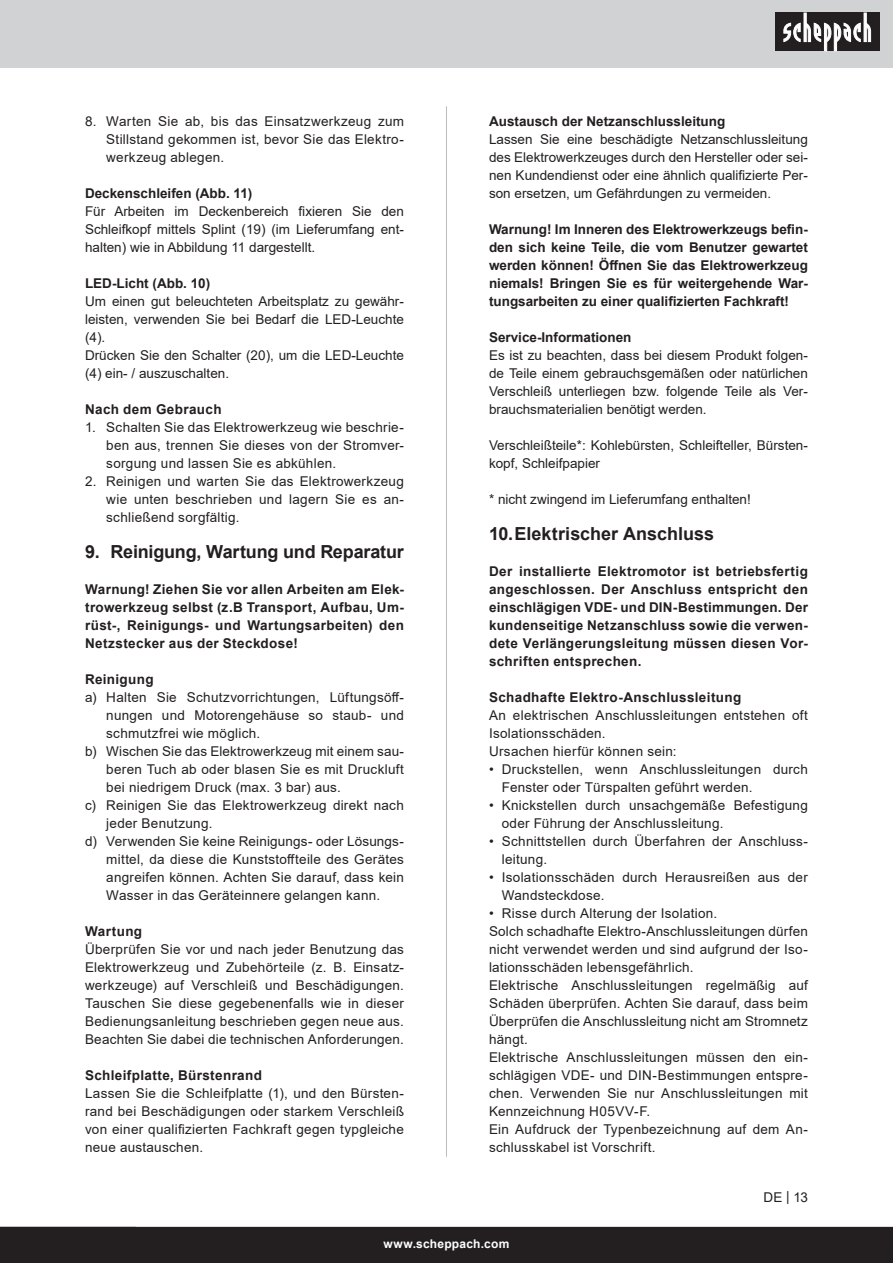
<style>
.page{position:relative;width:893px;height:1263px;background:#fff}
.page>*{position:absolute;margin:0;border:0;box-sizing:border-box;transform-origin:0 0}
.t1{font:700 18px "Arial";letter-spacing:-.01em;color:#231f20}
.t2{font:13.5px/18px "Arial";letter-spacing:.02em;color:#231f20;text-align:justify}
.t3{font:700 13.5px/18px "Arial";letter-spacing:.025em;color:#231f20;text-align:justify}
.t4{font:13.5px/18px "Arial";color:#231f20}
.t5{font:700 13.5px "Arial";color:#231f20}
.t6{font:700 12px "Arial";letter-spacing:.02em;color:#fff}
</style>
<div class="page">
<div style="left:0;top:0;width:893px;height:67px;background:#d1d2d4"></div>
<div style="left:0;top:1227px;width:893px;height:36px;background:#231f20"></div>
<div style="left:775px;top:13px;width:105px;height:38px;background:#231f20"></div>
<svg style="left:783px;top:13px;width:88px;height:38px"></svg>
<hr style="left:446px;top:106px;width:1px;height:1051px;background:#b9bdc0">
<p class="t2" style="left:106px;top:112px;width:299px;text-indent:-21px">8. Warten Sie ab, bis das Einsatzwerkzeug zum Stillstand gekommen ist, bevor Sie das Elektro&shy;werkzeug ablegen.</p>
<p class="t5" style="left:85px;top:184px;width:169px">Deckenschleifen (Abb. 11)</p>
<p class="t2" style="left:85px;top:202px;width:320px">Für Arbeiten im Deckenbereich fixieren Sie den Schleifkopf mittels Splint (19) (im Lieferumfang ent&shy;halten) wie in Abbildung 11 dargestellt.</p>
<p class="t5" style="left:85px;top:274px;width:127px">LED-Licht (Abb. 10)</p>
<p class="t4" style="left:85px;top:292px;width:320px">Um einen gut beleuchteten Arbeitsplatz zu gewähr&shy;leisten, verwenden Sie bei Bedarf die LED-Leuchte (4).<br>Drücken Sie den Schalter (20), um die LED-Leuchte (4) ein- / auszuschalten.</p>
<p class="t3" style="left:85px;top:400px;width:138px">Nach dem Gebrauch</p>
<p class="t2" style="left:106px;top:418px;width:299px;text-indent:-21px">1. Schalten Sie das Elektrowerkzeug wie beschrie&shy;ben aus, trennen Sie dieses von der Stromver&shy;sorgung und lassen Sie es abkühlen.</p>
<p class="t2" style="left:106px;top:472px;width:299px;text-indent:-21px">2. Reinigen und warten Sie das Elektrowerkzeug wie unten beschrieben und lagern Sie es an&shy;schließend sorgfältig.</p>
<h1 class="t1" style="left:85px;top:539px;width:320px">9. Reinigung, Wartung und Reparatur</h1>
<p class="t3" style="left:85px;top:580px;width:320px">Warnung! Ziehen Sie vor allen Arbeiten am Elek&shy;trowerkzeug selbst (z.B Transport, Aufbau, Um&shy;rüst-, Reinigungs- und Wartungsarbeiten) den Netzstecker aus der Steckdose!</p>
<p class="t3" style="left:85px;top:670px;width:70px">Reinigung</p>
<p class="t2" style="left:85px;top:688px;width:320px">a) Halten Sie Schutzvorrichtungen, Lüftungsöff-</p>
<p class="t2" style="left:106px;top:706px;width:299px">nungen und Motorengehäuse so staub- und</p>
<p class="t2" style="left:106px;top:724px;width:155px">schmutzfrei wie möglich.</p>
<p class="t2" style="left:85px;top:742px;width:320px">b) Wischen Sie das Elektrowerkzeug mit einem sau-</p>
<p class="t2" style="left:106px;top:760px;width:299px">beren Tuch ab oder blasen Sie es mit Druckluft</p>
<p class="t2" style="left:106px;top:778px;width:236px">bei niedrigem Druck (max. 3 bar) aus.</p>
<p class="t2" style="left:85px;top:796px;width:320px">c) Reinigen Sie das Elektrowerkzeug direkt nach</p>
<p class="t2" style="left:106px;top:814px;width:108px">jeder Benutzung.</p>
<p class="t2" style="left:85px;top:832px;width:320px">d) Verwenden Sie keine Reinigungs- oder Lösungs-</p>
<p class="t2" style="left:106px;top:850px;width:299px">mittel, da diese die Kunststoffteile des Gerätes</p>
<p class="t2" style="left:106px;top:868px;width:299px">angreifen können. Achten Sie darauf, dass kein</p>
<p class="t2" style="left:106px;top:886px;width:275px">Wasser in das Geräteinnere gelangen kann.</p>
<p class="t3" style="left:85px;top:922px;width:59px">Wartung</p>
<p class="t2" style="left:85px;top:940px;width:320px">Überprüfen Sie vor und nach jeder Benutzung das Elektrowerkzeug und Zubehörteile (z. B. Einsatz&shy;werkzeuge) auf Verschleiß und Beschädigungen.<br>Tauschen Sie diese gegebenenfalls wie in dieser Bedienungsanleitung beschrieben gegen neue aus.<br>Beachten Sie dabei die technischen Anforderungen.</p>
<p class="t3" style="left:85px;top:1066px;width:178px">Schleifplatte, Bürstenrand</p>
<p class="t2" style="left:85px;top:1084px;width:320px">Lassen Sie die Schleifplatte (1), und den Bürsten&shy;rand bei Beschädigungen oder starkem Verschleiß von einer qualifizierten Fachkraft gegen typgleiche neue austauschen.</p>
<p class="t5" style="left:489px;top:112px;width:238px">Austausch der Netzanschlussleitung</p>
<p class="t2" style="left:489px;top:130px;width:320px">Lassen Sie eine beschädigte Netzanschlussleitung des Elektrowerkzeuges durch den Hersteller oder sei&shy;nen Kundendienst oder eine ähnlich qualifizierte Per&shy;son ersetzen, um Gefährdungen zu vermeiden.</p>
<p class="t3" style="left:489px;top:220px;width:320px">Warnung! Im Inneren des Elektrowerkzeugs befin&shy;den sich keine Teile, die vom Benutzer gewartet werden können! Öffnen Sie das Elektrowerkzeug niemals! Bringen Sie es für weitergehende War&shy;tungsarbeiten zu einer qualifizierten Fachkraft!</p>
<p class="t5" style="left:489px;top:328px;width:144px">Service-Informationen</p>
<p class="t2" style="left:489px;top:346px;width:320px">Es ist zu beachten, dass bei diesem Produkt folgen&shy;de Teile einem gebrauchsgemäßen oder natürlichen Verschleiß unterliegen bzw. folgende Teile als Ver&shy;brauchsmaterialien benötigt werden.</p>
<p class="t4" style="left:489px;top:436px;width:320px">Verschleißteile*: Kohlebürsten, Schleifteller, Bürsten&shy;kopf, Schleifpapier</p>
<p class="t4" style="left:489px;top:490px;width:263px">* nicht zwingend im Lieferumfang enthalten!</p>
<h1 class="t1" style="left:489px;top:521px;width:227px">10.Elektrischer Anschluss</h1>
<p class="t3" style="left:489px;top:562px;width:320px">Der installierte Elektromotor ist betriebsfertig angeschlossen. Der Anschluss entspricht den einschlägigen VDE- und DIN-Bestimmungen. Der kundenseitige Netzanschluss sowie die verwen&shy;dete Verlängerungsleitung müssen diesen Vor&shy;schriften entsprechen.</p>
<p class="t3" style="left:489px;top:688px;width:254px">Schadhafte Elektro-Anschlussleitung</p>
<p class="t2" style="left:489px;top:706px;width:320px;text-align:left">An elektrischen Anschlussleitungen entstehen oft<br>Isolationsschäden.<br>Ursachen hierfür können sein:</p>
<p class="t2" style="left:502px;top:760px;width:308px;text-indent:-13px">• Druckstellen, wenn Anschlussleitungen durch<br>Fenster oder Türspalten geführt werden.</p>
<p class="t2" style="left:502px;top:796px;width:308px;text-indent:-13px">• Knickstellen durch unsachgemäße Befestigung oder Führung der Anschlussleitung.</p>
<p class="t2" style="left:502px;top:832px;width:308px;text-indent:-13px">• Schnittstellen durch Überfahren der Anschluss&shy;leitung.</p>
<p class="t2" style="left:502px;top:868px;width:308px;text-indent:-13px">• Isolationsschäden durch Herausreißen aus der<br>Wandsteckdose.</p>
<p class="t2" style="left:489px;top:904px;width:320px;text-align:left">• Risse durch Alterung der Isolation.<br>Solch schadhafte Elektro-Anschlussleitungen dürfen nicht verwendet werden und sind aufgrund der Iso&shy;lationsschäden lebensgefährlich.<br>Elektrische Anschlussleitungen regelmäßig auf Schäden überprüfen. Achten Sie darauf, dass beim Überprüfen die Anschlussleitung nicht am Stromnetz hängt.<br>Elektrische Anschlussleitungen müssen den ein&shy;schlägigen VDE- und DIN-Bestimmungen entspre&shy;chen. Verwenden Sie nur Anschlussleitungen mit Kennzeichnung H05VV-F.<br>Ein Aufdruck der Typenbezeichnung auf dem An&shy;schlusskabel ist Vorschrift.</p>
<p class="t2" style="left:763px;top:1188px;width:46px">DE | 13</p>
<p class="t6" style="left:384px;top:1235px;width:127px">www.scheppach.com</p>
</div>
